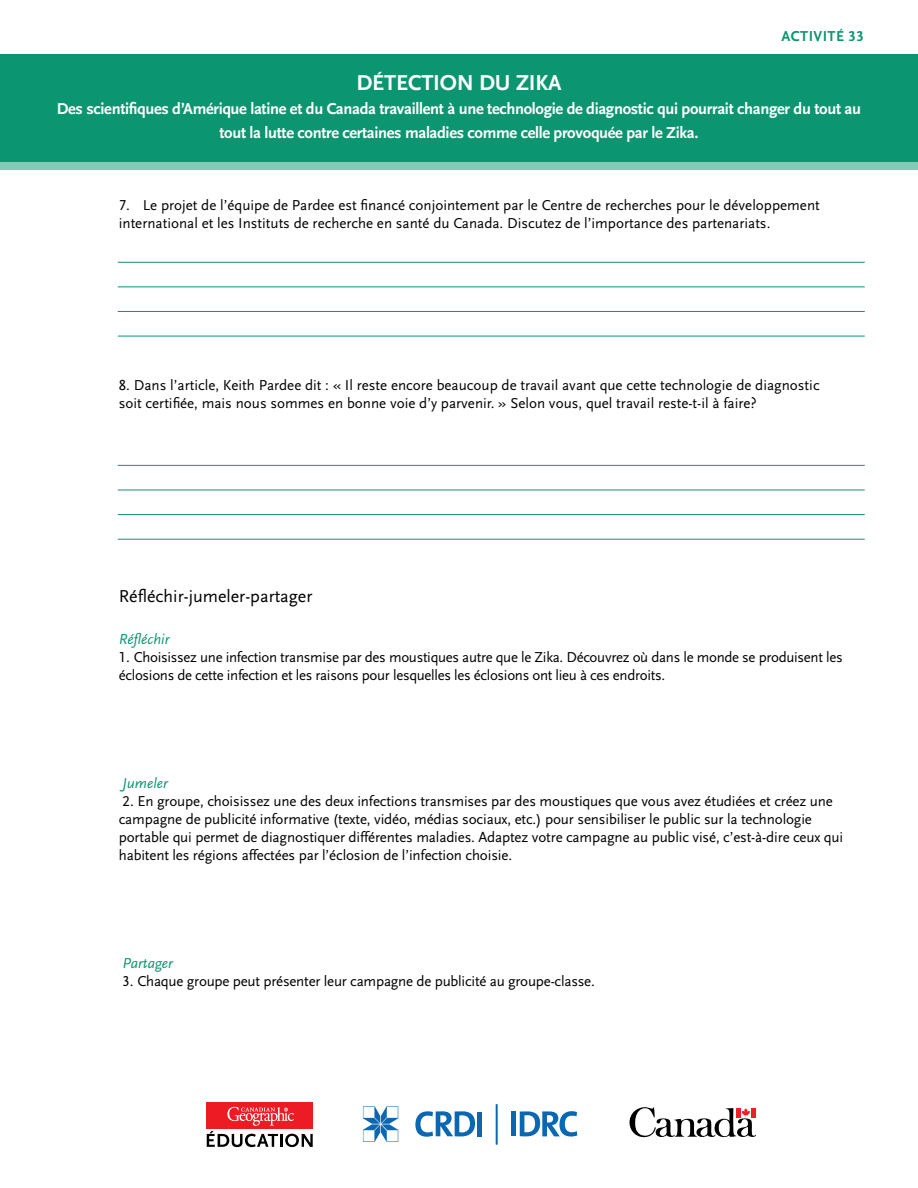
<style>
.page{position:relative;width:918px;height:1188px;background:#fff}
.page>*{position:absolute;margin:0;border:0;box-sizing:border-box;transform-origin:0 0}
.t1{font:700 22.5px "Scala Sans LF";letter-spacing:-.01em;color:#fff}
.t2{font:18px "Scala Sans LF";color:#000}
.t3{font:700 16.5px/24px "Scala Sans LF";letter-spacing:-.02em;color:#fff;text-align:center}
.t4{font:15px/18px "Scala Sans LF";letter-spacing:-.01em;color:#000}
.t5{font:italic 15px "Scala Sans LF";color:#0b9570}
.t6{font:700 15px "Scala Sans LF";letter-spacing:.025em;color:#0b9570}
</style>
<div class="page">
<div style="left:511px;top:1111px;width:5px;height:25px;background:#0a67b2"></div>
<svg style="left:520px;top:1111px;width:57px;height:26px"></svg>
<svg style="left:415px;top:1111px;width:60px;height:26px"></svg>
<div style="left:477px;top:1112px;width:5px;height:25px;background:#0a67b2"></div>
<svg style="left:363px;top:1106px;width:35px;height:36px"></svg>
<hr style="left:496px;top:1104px;width:2px;height:40px;background:#0a67b2">
<div style="left:206px;top:1102px;width:107px;height:27px;background:#ed1c24"></div>
<svg style="left:207px;top:1107px;width:106px;height:40px"></svg>
<svg style="left:629px;top:1107px;width:127px;height:31px"></svg>
<div style="left:0;top:121px;width:918px;height:49px;background:#85cab7"></div>
<div style="left:0;top:54px;width:918px;height:108px;background:#0b9570"></div>
<hr style="left:118px;top:262px;width:747px;height:1px;background:#0b9570">
<hr style="left:118px;top:287px;width:747px;height:1px;background:#0b9570">
<hr style="left:118px;top:311px;width:747px;height:1px;background:#0b9570">
<hr style="left:118px;top:336px;width:747px;height:1px;background:#0b9570">
<hr style="left:118px;top:465px;width:747px;height:1px;background:#0b9570">
<hr style="left:118px;top:490px;width:747px;height:1px;background:#0b9570">
<hr style="left:118px;top:514px;width:747px;height:1px;background:#0b9570">
<hr style="left:118px;top:539px;width:747px;height:1px;background:#0b9570">
<p class="t6" style="left:782px;top:28px;width:84px">ACTIVITÉ 33</p>
<h1 class="t1" style="left:357px;top:70px;width:206px">DÉTECTION DU ZIKA</h1>
<p class="t3" style="left:57px;top:97px;width:806px">Des scientifiques d’Amérique latine et du Canada travaillent à une technologie de diagnostic qui pourrait changer du tout au tout la lutte contre certaines maladies comme celle provoquée par le Zika.</p>
<p class="t4" style="left:119px;top:196px;width:703px">7. Le projet de l’équipe de Pardee est financé conjointement par le Centre de recherches pour le développement international et les Instituts de recherche en santé du Canada. Discutez de l’importance des partenariats.</p>
<p class="t4" style="left:119px;top:376px;width:702px">8. Dans l’article, Keith Pardee dit : « Il reste encore beaucoup de travail avant que cette technologie de diagnostic soit certifiée, mais nous sommes en bonne voie d’y parvenir. » Selon vous, quel travail reste-t-il à faire?</p>
<p class="t2" style="left:119px;top:587px;width:195px">Réfléchir-jumeler-partager</p>
<p class="t5" style="left:119px;top:631px;width:52px">Réfléchir</p>
<p class="t4" style="left:119px;top:649px;width:725px">1. Choisissez une infection transmise par des moustiques autre que le Zika. Découvrez où dans le monde se produisent les éclosions de cette infection et les raisons pour lesquelles les éclosions ont lieu à ces endroits.</p>
<p class="t5" style="left:123px;top:775px;width:47px">Jumeler</p>
<p class="t4" style="left:119px;top:793px;width:726px">2. En groupe, choisissez une des deux infections transmises par des moustiques que vous avez étudiées et créez une campagne de publicité informative (texte, vidéo, médias sociaux, etc.) pour sensibiliser le public sur la technologie portable qui permet de diagnostiquer différentes maladies. Adaptez votre campagne au public visé, c’est-à-dire ceux qui habitent les régions affectées par l’éclosion de l’infection choisie.</p>
<p class="t5" style="left:123px;top:955px;width:52px">Partager</p>
<p class="t4" style="left:122px;top:973px;width:474px">3. Chaque groupe peut présenter leur campagne de publicité au groupe-classe.</p>
</div>
